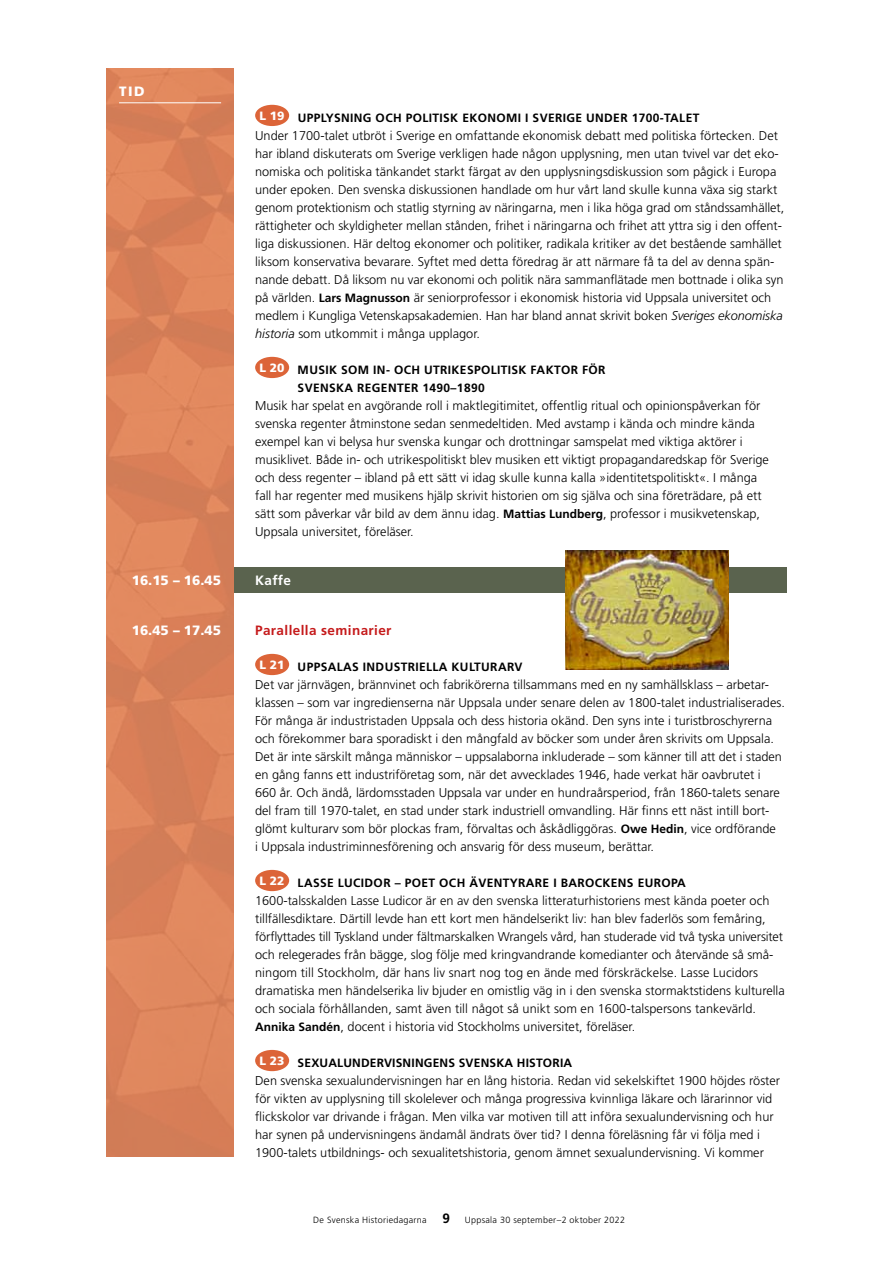
<style>
.page{position:relative;width:893px;height:1263px;background:#fff}
.page>*{position:absolute;margin:0;border:0;box-sizing:border-box;transform-origin:0 0}
.t1{font:900 13.5px "Frutiger";color:#fff}
.t2{font:700 13.5px "Frutiger";letter-spacing:.03em;color:#c51a1b}
.t3{font:700 13.5px "Frutiger";letter-spacing:.03em;color:#fff}
.t4{font:300 12.75px/18px "Frutiger";color:#000}
.t5{font:700 12px "Frutiger";letter-spacing:.03em;color:#000}
.t6{font:900 12px "Frutiger";color:#fff}
.t7{font:300 9px "Frutiger";letter-spacing:.03em;color:#000}
.s1{font-weight:900;color:#fff}
.s2{font-weight:700;font-size:12px}
.s3{font-style:italic}
.s4{font-weight:700;color:#000}
.s5{font-weight:700;font-size:13.5px}
</style>
<div class="page">
<div style="left:234px;top:567px;width:553px;height:26px;background:#5a634e"></div>
<div style="left:106px;top:68px;width:128px;height:1089px;background:#da8059"></div>
<div style="left:255px;top:105px;width:34px;height:21px;background:#dc6438;border-radius:50%"></div>
<div style="left:255px;top:357px;width:34px;height:21px;background:#dc6438;border-radius:50%"></div>
<div style="left:255px;top:654px;width:34px;height:21px;background:#dc6438;border-radius:50%"></div>
<div style="left:255px;top:870px;width:34px;height:21px;background:#dc6438;border-radius:50%"></div>
<div style="left:255px;top:1050px;width:34px;height:21px;background:#dc6438;border-radius:50%"></div>
<hr style="left:119px;top:102px;width:102px;height:1px;background:#fff">
<img style="left:566px;top:551px;width:162px;height:119px">
<p class="t1" style="left:119px;top:83px;width:27px">Tid</p>
<p class="t5" style="left:260px;top:110px;width:220px"><span class="s1">L 19</span> UPPLYSNING OCH POLITISK EKONO</p>
<p class="t5" style="left:506px;top:110px;width:90px">MI I SVERIGE UND</p>
<p class="t5" style="left:613px;top:110px;width:88px">ER 1700-TALET</p>
<p class="t4" style="left:255px;top:126px;width:531px">Under 1700-talet utbröt i Sverige en omfattande ekonomisk debatt med politiska förtecken. Det har ibland diskuterats om Sverige verkligen hade någon upplysning, men utan tvivel var det eko&shy;nomiska och politiska tänkandet starkt färgat av den upplysningsdiskussion som pågick i Europa under epoken. Den svenska diskussionen handlade om hur vårt land skulle kunna växa sig starkt genom protektionism och statlig styrning av näringarna, men i lika höga grad om ståndssamhället, rättigheter och skyldigheter mellan stånden, frihet i näringarna och frihet att yttra sig i den offent&shy;liga diskussionen. Här deltog ekonomer och politiker, radikala kritiker av det bestående samhället liksom konservativa bevarare. Syftet med detta föredrag är att närmare få ta del av denna spän&shy;nande debatt. Då liksom nu var ekonomi och politik nära sammanflätade men bottnade i olika syn på världen. <span class="s2">LARS MAGNUSSON</span> är seniorprofessor i ekonomisk historia vid Uppsala universitet och medlem i Kungliga Vetenskapsakademien. Han har bland annat skrivit boken <span class="s3">Sveriges ekonomiska historia</span> som utkommit i många upplagor.</p>
<p class="t6" style="left:260px;top:361px;width:43px">L 20 <span class="s4">MU</span></p>
<p class="t5" style="left:318px;top:362px;width:221px">SIK SOM IN- OCH UTRIKESPOLITISK FAK</p>
<p class="t5" style="left:554px;top:362px;width:53px">TOR FÖR</p>
<p class="t5" style="left:298px;top:380px;width:189px">SVENSKA REGENTER 1490–1890</p>
<p class="t4" style="left:255px;top:396px;width:515px">Musik har spelat en avgörande roll i maktlegitimitet, offentlig ritual och opinionspåverkan för svenska regenter åtminstone sedan senmedeltiden. Med avstamp i kända och mindre kända exempel kan vi belysa hur svenska kungar och drottningar samspelat med viktiga aktörer i musiklivet. Både in- och utrikespolitiskt blev musiken ett viktigt propagandaredskap för Sverige och dess regenter – ibland på ett sätt vi idag skulle kunna kalla »identitetspolitiskt«. I många fall har regenter med musikens hjälp skrivit historien om sig själva och sina företrädare, på ett sätt som påverkar vår bild av dem ännu idag. <span class="s2">MATTIAS LUNDBERG</span>, professor i musikvetenskap, Uppsala universitet, föreläser.</p>
<p class="t1" style="left:132px;top:572px;width:91px">16.15 – 16.45</p>
<p class="t3" style="left:255px;top:572px;width:37px">KAFFE</p>
<p class="t1" style="left:132px;top:622px;width:91px">16.45 – 17.45</p>
<p class="t2" style="left:255px;top:622px;width:138px">PARALLELLA SEMINARIER</p>
<p class="t5" style="left:260px;top:659px;width:117px"><span class="s1">L 21</span> UPPSALAS INDU</p>
<p class="t5" style="left:394px;top:659px;width:130px">STRIELLA KU LTURARV</p>
<p class="t4" style="left:255px;top:675px;width:531px">Det var järnvägen, brännvinet och fabrikörerna tillsammans med en ny samhällsklass – arbetar&shy;klassen – som var ingredienserna när Uppsala under senare delen av 1800-talet industrialiserades.<br>För många är industristaden Uppsala och dess historia okänd. Den syns inte i turistbroschyrerna och förekommer bara sporadiskt i den mångfald av böcker som under åren skrivits om Uppsala.<br>Det är inte särskilt många människor – uppsalaborna inkluderade – som känner till att det i staden en gång fanns ett industriföretag som, när det avvecklades 1946, hade verkat här oavbrutet i 660 år. Och ändå, lärdomsstaden Uppsala var under en hundraårsperiod, från 1860-talets senare del fram till 1970-talet, en stad under stark industriell omvandling. Här finns ett näst intill bort&shy;glömt kulturarv som bör plockas fram, förvaltas och åskådliggöras. <span class="s2">OWE HEDIN</span>, vice ordförande<br>i Uppsala industriminnesförening och ansvarig för dess museum, berättar.</p>
<p class="t5" style="left:260px;top:875px;width:411px"><span class="s1">L 22</span> LASSE LUCIDOR – PO ET OCH ÄVENTYRARE I BAROCKENS EU ROPA</p>
<p class="t4" style="left:255px;top:891px;width:531px">1600-talsskalden Lasse Ludicor är en av den svenska litteraturhistoriens mest kända poeter och tillfällesdiktare. Därtill levde han ett kort men händelserikt liv: han blev faderlös som femåring, förflyttades till Tyskland under fältmarskalken Wrangels vård, han studerade vid två tyska universitet och relegerades från bägge, slog följe med kringvandrande komedianter och återvände så små&shy;ningom till Stockholm, där hans liv snart nog tog en ände med förskräckelse. Lasse Lucidors dramatiska men händelserika liv bjuder en omistlig väg in i den svenska stormaktstidens kulturella och sociala förhållanden, samt även till något så unikt som en 1600-talspersons tankevärld.<br><span class="s2">ANNIKA SANDÉN</span>, docent i historia vid Stockholms universitet, föreläser.</p>
<p class="t6" style="left:260px;top:1054px;width:42px">L 23 <span class="s4">SEX</span></p>
<p class="t5" style="left:320px;top:1055px;width:58px">UALUNDERVIS</p>
<p class="t5" style="left:403px;top:1055px;width:64px">NINGENS SVE</p>
<p class="t5" style="left:481px;top:1055px;width:93px">NSKA HISTORIA</p>
<p class="t4" style="left:255px;top:1071px;width:526px">Den svenska sexualundervisningen har en lång historia. Redan vid sekelskiftet 1900 höjdes röster för vikten av upplysning till skolelever och många progressiva kvinnliga läkare och lärarinnor vid flickskolor var drivande i frågan. Men vilka var motiven till att införa sexualundervisning och hur har synen på undervisningens ändamål ändrats över tid? I denna föreläsning får vi följa med i 1900-talets utbildnings- och sexualitetshistoria, genom ämnet sexualundervisning. Vi kommer</p>
<p class="t7" style="left:313px;top:1214px;width:313px">De Svenska Historiedagarna <span class="s5">9</span> Uppsala 30 september–2 oktober 2022</p>
</div>
